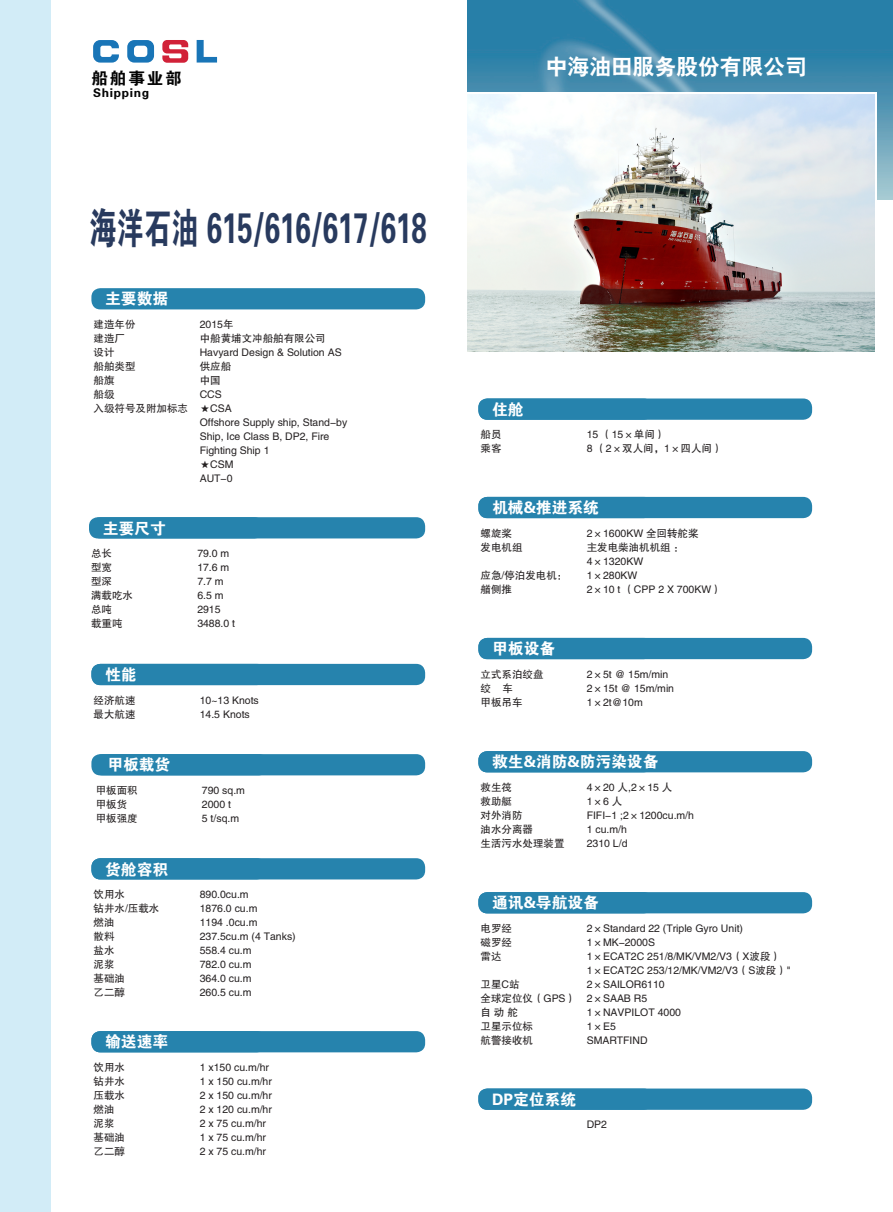
<style>
.page{position:relative;width:893px;height:1212px;background:#fff}
.page>*{position:absolute;margin:0;border:0;box-sizing:border-box;transform-origin:0 0}
.t1{font:42.75px "FZDHTJW GB1 0";color:#283a5e;scale:.64 1}
.t2{font:21.75px "H Yb 2 gj";color:#fff}
.t3{font:16.5px "FZDHTJW GB1 0";letter-spacing:.12em;color:#030303}
.t4{font:15.75px "FZDHTJW GB1 0";color:#fff}
.t5{font:12px "FZDHTJW GB1 0";letter-spacing:.06em;color:#030303}
.t6{font:10.5px/14px "FZHTJW GB1 0";color:#231f20}
</style>
<div class="page">
<div style="left:478px;top:398px;width:334px;height:22px;background:#2683ad;border-radius:9px"></div>
<div style="left:478px;top:497px;width:334px;height:21px;background:#2683ad;border-radius:9px"></div>
<div style="left:478px;top:638px;width:334px;height:21px;background:#2683ad;border-radius:9px"></div>
<div style="left:478px;top:751px;width:334px;height:21px;background:#2683ad;border-radius:9px"></div>
<div style="left:478px;top:892px;width:334px;height:21px;background:#2683ad;border-radius:9px"></div>
<div style="left:91px;top:858px;width:334px;height:21px;background:#2683ad;border-radius:9px"></div>
<div style="left:91px;top:1031px;width:334px;height:21px;background:#2683ad;border-radius:9px"></div>
<div style="left:0;top:0;width:51px;height:1212px;background:#d2ecf7"></div>
<svg style="left:197px;top:40px;width:20px;height:23px"></svg>
<svg style="left:127px;top:40px;width:27px;height:23px"></svg>
<svg style="left:93px;top:40px;width:26px;height:23px"></svg>
<svg style="left:162px;top:40px;width:26px;height:23px"></svg>
<img style="left:468px;top:0;width:425px;height:200px">
<div style="left:91px;top:288px;width:334px;height:21px;background:#2683ad;border-radius:9px"></div>
<div style="left:91px;top:517px;width:334px;height:21px;background:#2683ad;border-radius:9px"></div>
<div style="left:91px;top:664px;width:334px;height:21px;background:#2683ad;border-radius:9px"></div>
<div style="left:91px;top:754px;width:334px;height:21px;background:#2683ad;border-radius:9px"></div>
<div style="left:89px;top:517px;width:174px;height:21px;background:#2683ad;border-radius:9px"></div>
<div style="left:478px;top:1088px;width:334px;height:22px;background:#2683ad;border-radius:9px"></div>
<img style="left:468px;top:94px;width:407px;height:257px">
<h3 class="t3" style="left:91px;top:69px;width:92px">船舶事业部</h3>
<p class="t5" style="left:93px;top:87px;width:58px">Shipping</p>
<h1 class="t1" style="left:89px;top:205px;width:529px">海洋石油 615/616/617/618</h1>
<h3 class="t4" style="left:105px;top:290px;width:64px">主要数据</h3>
<p class="t6" style="left:94px;top:318px;width:96px">建造年份<br>建造厂<br>设计<br>船舶类型<br>船旗<br>船级<br>入级符号及附加标志</p>
<p class="t6" style="left:200px;top:318px;width:143px">2015年<br>中船黄埔文冲船舶有限公司<br>Havyard Design &amp; Solution AS供应船<br>中国<br>CCS</p>
<p class="t6" style="left:200px;top:401px;width:149px">★CSA<br>Offshore Supply ship, Stand-by<br>Ship, Ice Class B, DP2, Fire<br>Fighting Ship 1</p>
<p class="t6" style="left:200px;top:457px;width:35px">★CSM<br>AUT-0</p>
<h3 class="t4" style="left:103px;top:519px;width:64px">主要尺寸</h3>
<p class="t6" style="left:91px;top:547px;width:43px">总长<br>型宽<br>型深<br>满载吃水总吨<br>载重吨</p>
<p class="t6" style="left:197px;top:547px;width:39px">79.0 m<br>17.6 m<br>7.7 m<br>6.5 m<br>2915<br>3488.0 t</p>
<h3 class="t4" style="left:105px;top:666px;width:33px">性能</h3>
<p class="t6" style="left:94px;top:693px;width:44px">经济航速最大航速</p>
<p class="t6" style="left:200px;top:693px;width:61px">10~13 Knots<br>14.5 Knots</p>
<h3 class="t4" style="left:107px;top:756px;width:64px">甲板载货</h3>
<p class="t6" style="left:96px;top:784px;width:43px">甲板面积甲板货甲板强度</p>
<p class="t6" style="left:202px;top:784px;width:45px">790 sq.m<br>2000 t<br>5 t/sq.m</p>
<h3 class="t4" style="left:105px;top:860px;width:64px">货舱容积</h3>
<p class="t6" style="left:94px;top:888px;width:67px">饮用水<br>钻井水/压载水燃油<br>散料<br>盐水<br>泥浆<br>基础油<br>乙二醇</p>
<p class="t6" style="left:200px;top:888px;width:97px">890.0cu.m<br>1876.0 cu.m<br>1194 .0cu.m<br>237.5cu.m (4 Tanks)<br>558.4 cu.m<br>782.0 cu.m<br>364.0 cu.m<br>260.5 cu.m</p>
<h3 class="t4" style="left:105px;top:1033px;width:64px">输送速率</h3>
<p class="t6" style="left:94px;top:1061px;width:33px">饮用水钻井水压载水燃油泥浆基础油乙二醇</p>
<p class="t6" style="left:200px;top:1061px;width:74px">1 x150 cu.m/hr<br>1 x 150 cu.m/hr<br>2 x 150 cu.m/hr<br>2 x 120 cu.m/hr<br>2 x 75 cu.m/hr<br>1 x 75 cu.m/hr<br>2 x 75 cu.m/hr</p>
<h2 class="t2" style="left:546px;top:55px;width:262px">中海油田服务股份有限公司</h2>
<h3 class="t4" style="left:492px;top:401px;width:33px">住舱</h3>
<p class="t6" style="left:480px;top:428px;width:22px">船员乘客</p>
<p class="t6" style="left:587px;top:428px;width:137px">15 （15×单间）<br>8 （2×双人间，1×四人间）</p>
<h3 class="t4" style="left:492px;top:499px;width:108px">机械&amp;推进系统</h3>
<p class="t6" style="left:480px;top:526px;width:43px">螺旋桨发电机组</p>
<p class="t6" style="left:480px;top:568px;width:88px">应急/停泊发电机：艏侧推</p>
<p class="t6" style="left:587px;top:526px;width:137px">2×1600KW 全回转舵桨<br>主发电柴油机机组 ：<br>4×1320KW<br>1×280KW<br>2×10 t （CPP 2 X 700KW）</p>
<h3 class="t4" style="left:492px;top:640px;width:64px">甲板设备</h3>
<p class="t6" style="left:480px;top:667px;width:64px">立式系泊绞盘绞 车<br>甲板吊车</p>
<p class="t6" style="left:587px;top:667px;width:89px">2×5t @ 15m/min<br>2×15t @ 15m/min<br>1×2t@10m</p>
<h3 class="t4" style="left:492px;top:753px;width:168px">救生&amp;消防&amp;防污染设备</h3>
<p class="t6" style="left:480px;top:780px;width:85px">救生筏<br>救助艇<br>对外消防<br>油水分离器<br>生活污水处理装置</p>
<p class="t6" style="left:587px;top:780px;width:109px">4×20 人,2×15 人<br>1×6 人<br>FIFI-1 ;2×1200cu.m/h<br>1 cu.m/h<br>2310 L/d</p>
<h3 class="t4" style="left:492px;top:894px;width:108px">通讯&amp;导航设备</h3>
<p class="t6" style="left:480px;top:921px;width:33px;text-align:justify">电罗经磁罗经雷达</p>
<p class="t6" style="left:480px;top:977px;width:97px">卫星C站<br>全球定位仪（GPS）自 动 舵<br>卫星示位标<br>航警接收机</p>
<p class="t6" style="left:587px;top:921px;width:205px">2×Standard 22 (Triple Gyro Unit)<br>1×MK-2000S<br>1×ECAT2C 251/8/MK/VM2/V3（X波段）<br>1×ECAT2C 253/12/MK/VM2/V3（S波段）"<br>2×SAILOR6110<br>2×SAAB R5<br>1×NAVPILOT 4000<br>1×E5<br>SMARTFIND</p>
<h3 class="t4" style="left:492px;top:1091px;width:85px">DP定位系统</h3>
<p class="t6" style="left:587px;top:1118px;width:22px">DP2</p>
</div>
